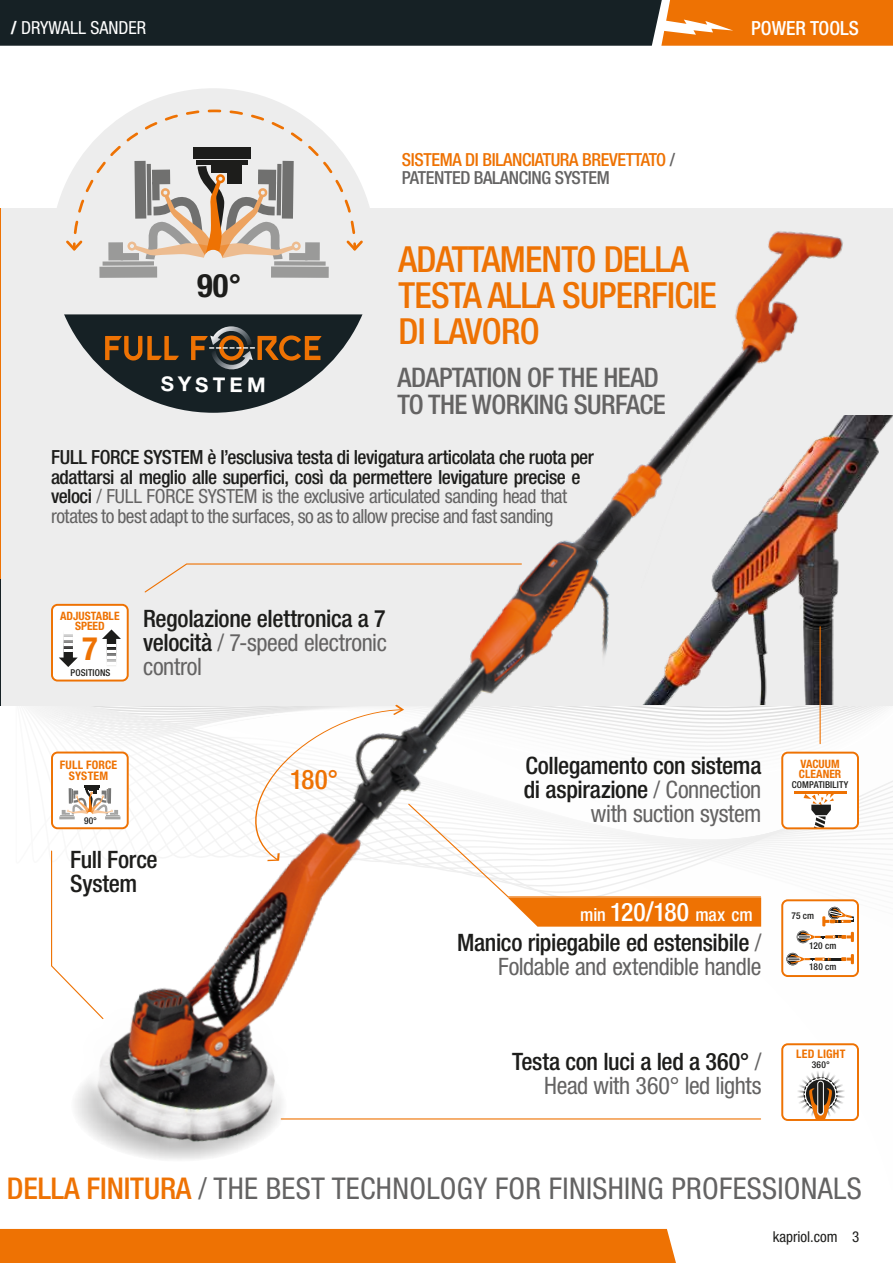
<style>
.page{position:relative;width:893px;height:1263px;background:#fff}
.page>*{position:absolute;margin:0;border:0;box-sizing:border-box;transform-origin:0 0}
.t1{font:500 condensed 36px/36px "Helvetica Neue LT Std";letter-spacing:-.02em;color:#ee7203}
.t2{font:700 condensed 32.4px "Helvetica Neue LT Std";color:#1d1d1b}
.t3{font:700 condensed 32.4px "Helvetica Neue LT Std";color:#ee7203}
.t4{font:condensed 30px "Helvetica Neue LT Std";letter-spacing:.01em;color:#646363}
.t5{font:500 condensed 27px/27px "Helvetica Neue LT Std";letter-spacing:-.02em;color:#646363}
.t6{font:500 condensed 27px "Helvetica Neue LT Std";color:#ee7203}
.t7{font:500 condensed 24px/24px "Helvetica Neue LT Std";letter-spacing:-.015em;color:#1d1d1b;text-align:right}
.t8{font:condensed 24px/24px "Helvetica Neue LT Std";letter-spacing:-.015em;color:#646363;text-align:right}
.t9{font:700 20.4px "Helvetica Neue LT Std";letter-spacing:.195em;color:#fff}
.t10{font:500 condensed 19.5px/19.5px "Helvetica Neue LT Std";letter-spacing:-.025em;color:#1d1d1b}
.t11{font:500 condensed 19.5px "Helvetica Neue LT Std";color:#fff}
.t12{font:500 condensed 18px/18px "Helvetica Neue LT Std";letter-spacing:-.02em;color:#ee7203}
.t13{font:500 condensed 18px "Helvetica Neue LT Std";letter-spacing:-.005em;color:#fff}
.t14{font:condensed 18px "Helvetica Neue LT Std";color:#fff}
.t15{font:condensed 15px "Helvetica Neue LT Std";color:#1d1d1b}
.t16{font:700 condensed 11.7px/10.8px "Helvetica Neue LT Std";letter-spacing:.015em;color:#ee7203;text-align:center}
.t17{font:700 condensed 11.55px/10.4px "Helvetica Neue LT Std";color:#ee7203}
.t18{font:500 condensed 9.45px "Helvetica Neue LT Std";letter-spacing:.015em;color:#1d1d1b}
.s1{font-weight:700}
.s2{color:#646363}
.s3{font-weight:400;color:#646363}
.s4{font-size:25.5px}
.s5{font-size:27px}
.s6{font-weight:500;color:#1d1d1b}
.s7{font-weight:500;color:#ee7203}
</style>
<div class="page">
<div style="left:0;top:208px;width:893px;height:499px;background:#ededed"></div>
<div style="left:71px;top:1049px;width:216px;height:113px;background:#f5f5f5;border-radius:50%"></div>
<img style="left:81px;top:231px;width:762px;height:926px">
<img style="left:641px;top:415px;width:252px;height:277px">
<hr style="left:820px;top:627px;width:1px;height:117px;background:#ee7203">
<div style="left:782px;top:1044px;width:76px;height:76px;background:#fff;border-radius:6px"></div>
<svg style="left:797px;top:1071px;width:48px;height:47px"></svg>
<div style="left:818px;top:1081px;width:5px;height:33px;background:#1d1d1b;border-radius:3px"></div>
<div style="left:817px;top:1081px;width:7px;height:34px;border:1px solid #fff;border-radius:3px"></div>
<div style="left:781px;top:1043px;width:78px;height:78px;border:2px solid #ee7203;border-radius:6px"></div>
<svg style="left:144px;top:563px;width:378px;height:30px"></svg>
<div style="left:52px;top:605px;width:76px;height:75px;background:#fff;border-radius:6px"></div>
<svg style="left:102px;top:629px;width:19px;height:37px"></svg>
<svg style="left:59px;top:634px;width:19px;height:33px"></svg>
<div style="left:51px;top:604px;width:78px;height:77px;border:2px solid #ee7203;border-radius:6px"></div>
<div style="left:51px;top:88px;width:325px;height:325px;background:#ededed;border-radius:50%"></div>
<svg style="left:64px;top:314px;width:312px;height:99px"></svg>
<div style="left:99px;top:266px;width:58px;height:12px;background:#9a9a99"></div>
<div style="left:271px;top:266px;width:58px;height:12px;background:#9a9a99"></div>
<svg style="left:66px;top:108px;width:299px;height:160px"></svg>
<div style="left:204px;top:250px;width:18px;height:18px;background:#ededed;border-radius:50%"></div>
<div style="left:0;top:1229px;width:676px;height:34px;background:#ee7203"></div>
<svg style="left:0;top:0;width:893px;height:46px;background:#503a23"></svg>
<hr style="left:281px;top:1118px;width:480px;height:1px;background:#ee7203">
<svg style="left:16px;top:692px;width:877px;height:328px"></svg>
<p class="t14" style="left:11px;top:17px;width:137px"><span class="s1">/</span> DRYWALL SANDER</p>
<p class="t11" style="left:751px;top:17px;width:109px">POWER TOOLS</p>
<h2 class="t2" style="left:197px;top:266px;width:46px">90°</h2>
<p class="t9" style="left:161px;top:372px;width:107px">SYSTEM</p>
<p class="t12" style="left:402px;top:150px;width:275px">SISTEMA DI BILANCIATURA BREVETTATO <span class="s2">/<br>PATENTED BALANCING SYSTEM</span></p>
<h1 class="t1" style="left:399px;top:241px;width:320px">ADATTAMENTO DELLA<br>TESTA ALLA SUPERFICIE<br>DI LAVORO</h1>
<h3 class="t5" style="left:398px;top:364px;width:270px">ADAPTATION OF THE HEAD<br>TO THE WORKING SURFACE</h3>
<p class="t10" style="left:51px;top:447px;width:544px">FULL FORCE SYSTEM è l’esclusiva testa di levigatura articolata che ruota per adattarsi al meglio alle superfici, così da permettere levigature precise e veloci <span class="s3">/ FULL FORCE SYSTEM is the exclusive articulated sanding head that rotates to best adapt to the surfaces, so as to allow precise and fast sanding</span></p>
<p class="t17" style="left:60px;top:610px;width:61px;text-align:center">ADJUSTABLE<br>SPEED</p>
<h2 class="t3" style="left:82px;top:629px;width:17px">7</h2>
<p class="t18" style="left:71px;top:667px;width:41px">POSITIONS</p>
<p class="t7" style="left:143px;top:606px;width:245px;text-align:justify">Regolazione elettronica a 7 velocità <span class="s3">/ 7-speed electronic control</span></p>
<p class="t16" style="left:60px;top:759px;width:59px">FULL FORCE<br>SYSTEM</p>
<h3 class="t6" style="left:290px;top:763px;width:50px">180°</h3>
<p class="t18" style="left:84px;top:815px;width:15px">90°</p>
<p class="t7" style="left:70px;top:847px;width:89px;text-align:left">Full Force<br>System</p>
<p class="t7" style="left:524px;top:753px;width:239px">Collegamento con sistema di aspirazione <span class="s3">/ Connection with suction system</span></p>
<p class="t13" style="left:580px;top:903px;width:174px">min <span class="s4">120</span><span class="s5">/</span><span class="s4">180</span> max cm</p>
<p class="t7" style="left:457px;top:930px;width:306px">Manico ripiegabile ed estensibile <span class="s3">/<br>Foldable and extendible handle</span></p>
<p class="t8" style="left:512px;top:1049px;width:251px"><span class="s6">Testa con luci a led a 360°</span> /<br>Head with 360° led lights</p>
<p class="t17" style="left:799px;top:758px;width:44px">VACUUM<br>CLEANER</p>
<p class="t18" style="left:792px;top:779px;width:58px">COMPATIBILITY</p>
<p class="t18" style="left:791px;top:910px;width:24px">75 cm</p>
<p class="t18" style="left:809px;top:939px;width:29px">120 cm</p>
<p class="t18" style="left:809px;top:961px;width:29px">180 cm</p>
<p class="t16" style="left:796px;top:1049px;width:51px">LED LIGHT</p>
<p class="t18" style="left:812px;top:1059px;width:20px">360°</p>
<h3 class="t4" style="left:7px;top:1171px;width:856px"><span class="s7">DELLA FINITURA</span> / THE BEST TECHNOLOGY FOR FINISHING PROFESSIONALS</h3>
<p class="t15" style="left:773px;top:1228px;width:88px">kapriol.com 3</p>
</div>
